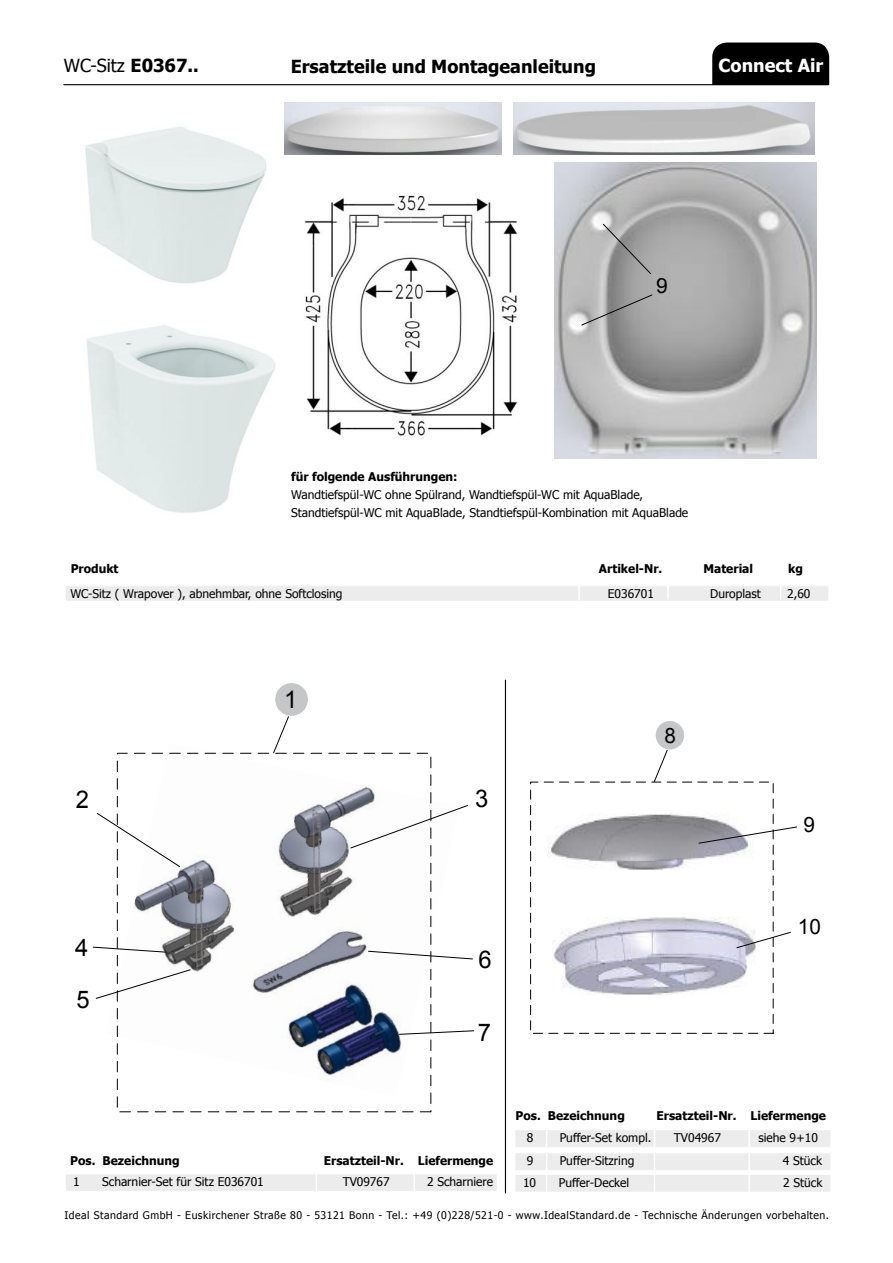
<style>
.page{position:relative;width:893px;height:1263px;background:#fff}
.page>*{position:absolute;margin:0;border:0;box-sizing:border-box;transform-origin:0 0}
.t1{font:24.3px "Arial";color:#000}
.t2{font:21.15px "Arial";color:#000}
.t3{font:21px "Arial";color:#000}
.t4{font:700 18px "Tahoma";color:#000}
.t5{font:18px "Tahoma";color:#000}
.t6{font:700 18px "Tahoma";color:#fff}
.t7{font:12px/18px "Tahoma";color:#000}
.t8{font:700 12px "Tahoma";color:#000}
.t9{font:10.5px "Tahoma";letter-spacing:.045em;color:#000}
.s1{font-weight:700}
</style>
<div class="page">
<img style="left:554px;top:163px;width:262px;height:296px">
<div style="left:712px;top:43px;width:117px;height:42px;background:#000"></div>
<div style="left:65px;top:586px;width:764px;height:15px;background:#ececed"></div>
<hr style="left:64px;top:84px;width:764px;height:1px;background:#000">
<div style="left:515px;top:1130px;width:316px;height:17px;background:#ececed"></div>
<svg style="left:546px;top:1130px;width:1px;height:17px"></svg>
<svg style="left:654px;top:1130px;width:1px;height:17px"></svg>
<svg style="left:749px;top:1130px;width:1px;height:17px"></svg>
<hr style="left:505px;top:680px;width:1px;height:513px;background:#000">
<svg style="left:578px;top:586px;width:2px;height:14px"></svg>
<svg style="left:667px;top:586px;width:2px;height:13px"></svg>
<svg style="left:780px;top:586px;width:1px;height:13px"></svg>
<div style="left:515px;top:1153px;width:316px;height:17px;background:#ececed"></div>
<div style="left:515px;top:1174px;width:316px;height:18px;background:#ececed"></div>
<div style="left:514px;top:1174px;width:317px;height:18px;border:1px solid #fff"></div>
<svg style="left:546px;top:1153px;width:1px;height:39px"></svg>
<svg style="left:654px;top:1153px;width:1px;height:39px"></svg>
<svg style="left:748px;top:1153px;width:2px;height:39px"></svg>
<div style="left:65px;top:1174px;width:432px;height:17px;background:#ececed"></div>
<svg style="left:316px;top:1174px;width:1px;height:17px"></svg>
<svg style="left:413px;top:1174px;width:2px;height:17px"></svg>
<img style="left:85px;top:127px;width:182px;height:156px">
<div style="left:656px;top:721px;width:28px;height:28px;background:#c5c6c8;border-radius:50%"></div>
<svg style="left:654px;top:750px;width:14px;height:32px"></svg>
<img style="left:547px;top:814px;width:202px;height:56px">
<img style="left:552px;top:917px;width:204px;height:78px">
<svg style="left:736px;top:932px;width:55px;height:16px"></svg>
<svg style="left:699px;top:827px;width:98px;height:16px"></svg>
<svg style="left:602px;top:223px;width:50px;height:52px;background:#9f9f9f"></svg>
<svg style="left:581px;top:294px;width:72px;height:32px;background:#a0a0a0"></svg>
<img style="left:304px;top:195px;width:214px;height:241px">
<img style="left:87px;top:325px;width:189px;height:188px">
<img style="left:285px;top:103px;width:216px;height:52px">
<img style="left:513px;top:102px;width:301px;height:52px">
<img style="left:116px;top:752px;width:316px;height:345px">
<div style="left:275px;top:683px;width:33px;height:33px;background:#c5c6c8;border-radius:50%"></div>
<svg style="left:97px;top:813px;width:83px;height:54px"></svg>
<svg style="left:273px;top:716px;width:16px;height:37px"></svg>
<svg style="left:350px;top:805px;width:118px;height:43px"></svg>
<svg style="left:93px;top:947px;width:74px;height:5px"></svg>
<svg style="left:96px;top:969px;width:95px;height:30px"></svg>
<svg style="left:399px;top:1030px;width:75px;height:5px"></svg>
<svg style="left:368px;top:951px;width:105px;height:8px"></svg>
<h3 class="t5" style="left:64px;top:54px;width:137px">WC-Sitz <span class="s1">E0367..</span></h3>
<h3 class="t4" style="left:291px;top:54px;width:307px">Ersatzteile und Montageanleitung</h3>
<h3 class="t6" style="left:719px;top:53px;width:106px">Connect Air</h3>
<h3 class="t3" style="left:656px;top:274px;width:13px">9</h3>
<p class="t8" style="left:291px;top:468px;width:168px">für folgende Ausführungen:</p>
<p class="t7" style="left:291px;top:485px;width:399px">Wandtiefspül-WC ohne Spülrand, Wandtiefspül-WC mit AquaBlade,<br>Standtiefspül-WC mit AquaBlade, Standtiefspül-Kombination mit AquaBlade</p>
<p class="t8" style="left:71px;top:560px;width:49px">Produkt</p>
<p class="t8" style="left:599px;top:560px;width:65px">Artikel-Nr.</p>
<p class="t8" style="left:703px;top:560px;width:51px">Material</p>
<p class="t8" style="left:788px;top:560px;width:16px">kg</p>
<p class="t7" style="left:70px;top:584px;width:274px">WC-Sitz ( Wrapover ), abnehmbar, ohne Softclosing</p>
<p class="t7" style="left:608px;top:584px;width:48px">E036701</p>
<p class="t7" style="left:710px;top:584px;width:52px">Duroplast</p>
<p class="t7" style="left:787px;top:584px;width:25px">2,60</p>
<h1 class="t1" style="left:284px;top:686px;width:15px">1</h1>
<h1 class="t1" style="left:76px;top:786px;width:15px">2</h1>
<h1 class="t1" style="left:475px;top:785px;width:15px">3</h1>
<h2 class="t2" style="left:664px;top:723px;width:13px">8</h2>
<h2 class="t2" style="left:803px;top:813px;width:13px">9</h2>
<h1 class="t1" style="left:75px;top:934px;width:15px">4</h1>
<h1 class="t1" style="left:76px;top:986px;width:15px">5</h1>
<h1 class="t1" style="left:478px;top:946px;width:15px">6</h1>
<h1 class="t1" style="left:478px;top:1018px;width:15px">7</h1>
<h2 class="t2" style="left:798px;top:914px;width:25px">10</h2>
<p class="t8" style="left:70px;top:1152px;width:111px">Pos. Bezeichnung</p>
<p class="t8" style="left:324px;top:1152px;width:171px">Ersatzteil-Nr. Liefermenge</p>
<p class="t7" style="left:73px;top:1172px;width:8px">1</p>
<p class="t7" style="left:102px;top:1172px;width:163px">Scharnier-Set für Sitz E036701</p>
<p class="t7" style="left:343px;top:1172px;width:48px">TV09767</p>
<p class="t7" style="left:427px;top:1172px;width:67px">2 Scharniere</p>
<p class="t8" style="left:516px;top:1107px;width:111px">Pos. Bezeichnung</p>
<p class="t8" style="left:656px;top:1107px;width:171px">Ersatzteil-Nr. Liefermenge</p>
<p class="t7" style="left:527px;top:1128px;width:8px">8</p>
<p class="t7" style="left:560px;top:1128px;width:93px">Puffer-Set kompl.</p>
<p class="t7" style="left:674px;top:1128px;width:48px">TV04967</p>
<p class="t7" style="left:758px;top:1128px;width:61px">siehe 9+10</p>
<p class="t7" style="left:527px;top:1151px;width:8px">9</p>
<p class="t7" style="left:560px;top:1151px;width:76px">Puffer-Sitzring</p>
<p class="t7" style="left:783px;top:1151px;width:41px">4 Stück</p>
<p class="t7" style="left:523px;top:1173px;width:15px">10</p>
<p class="t7" style="left:559px;top:1173px;width:72px">Puffer-Deckel</p>
<p class="t7" style="left:783px;top:1173px;width:41px">2 Stück</p>
<p class="t9" style="left:65px;top:1208px;width:766px">Ideal Standard GmbH - Euskirchener Straße 80 - 53121 Bonn - Tel.: +49 (0)228/521-0 - www.IdealStandard.de - Technische Änderungen vorbehalten.</p>
</div>
